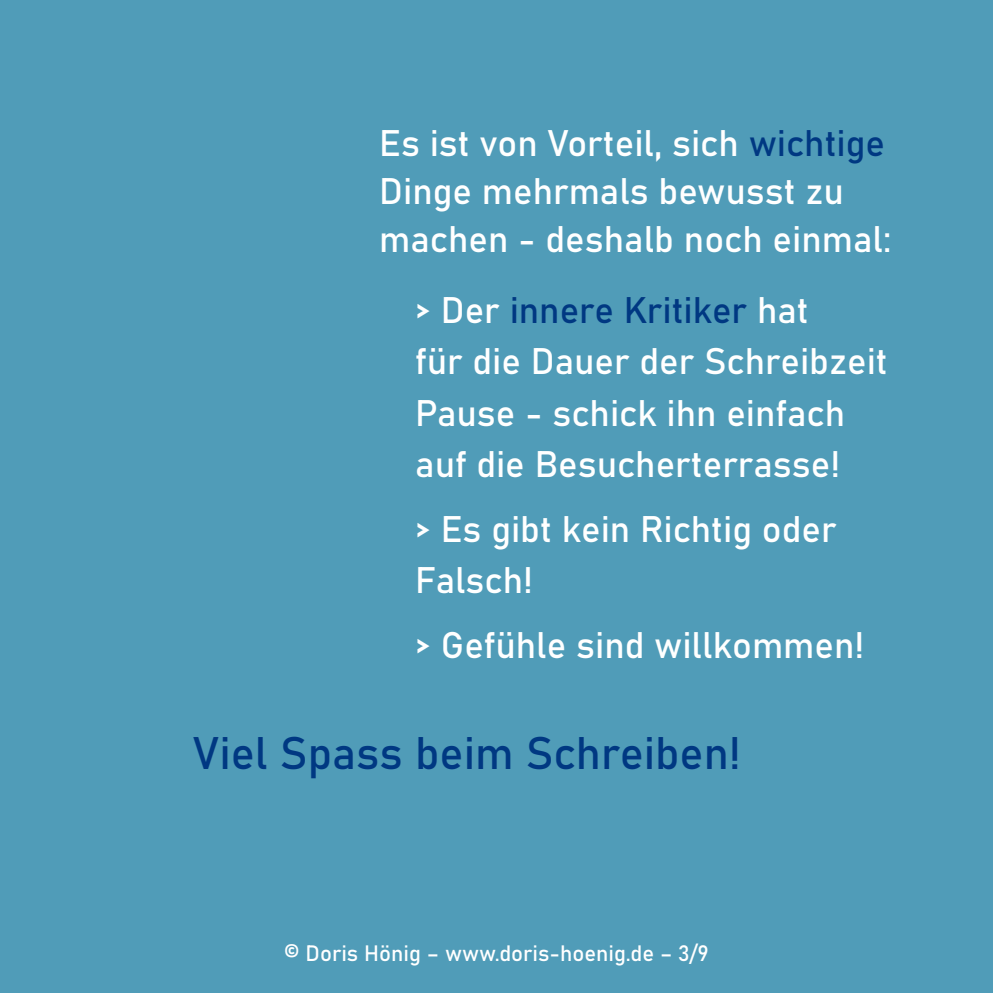
<style>
.page{position:relative;width:993px;height:993px;background:#fff}
.page>*{position:absolute;margin:0;border:0;box-sizing:border-box;transform-origin:0 0}
.t1{font:45px "Bahnschrift";color:#003882}
.t2{font:36.5px/51px "Bahnschrift";color:#fff}
.t3{font:22px "Bahnschrift";color:#fff}
.s1{color:#003882}
</style>
<div class="page">
<div style="left:0;top:0;width:992px;height:992px;background:#509cb8"></div>
<p class="t2" style="left:379px;top:119px;width:513px;line-height:48px">Es ist von Vorteil, sich <span class="s1">wichtige<br></span>Dinge mehrmals bewusst zu machen - deshalb noch einmal:</p>
<p class="t2" style="left:415px;top:285px;width:474px">&gt; Der <span class="s1">innere Kritiker</span> hat<br>für die Dauer der Schreibzeit<br>Pause - schick ihn einfach auf die Besucherterrasse!</p>
<p class="t2" style="left:415px;top:503px;width:422px">&gt; Es gibt kein Richtig oder<br>Falsch!</p>
<p class="t2" style="left:415px;top:619px;width:450px">&gt; Gefühle sind willkommen!</p>
<p class="t1" style="left:193px;top:724px;width:549px">Viel Spass beim Schreiben!</p>
<p class="t3" style="left:284px;top:938px;width:426px">© Doris Hönig – www.doris-hoenig.de – 3/9</p>
</div>
